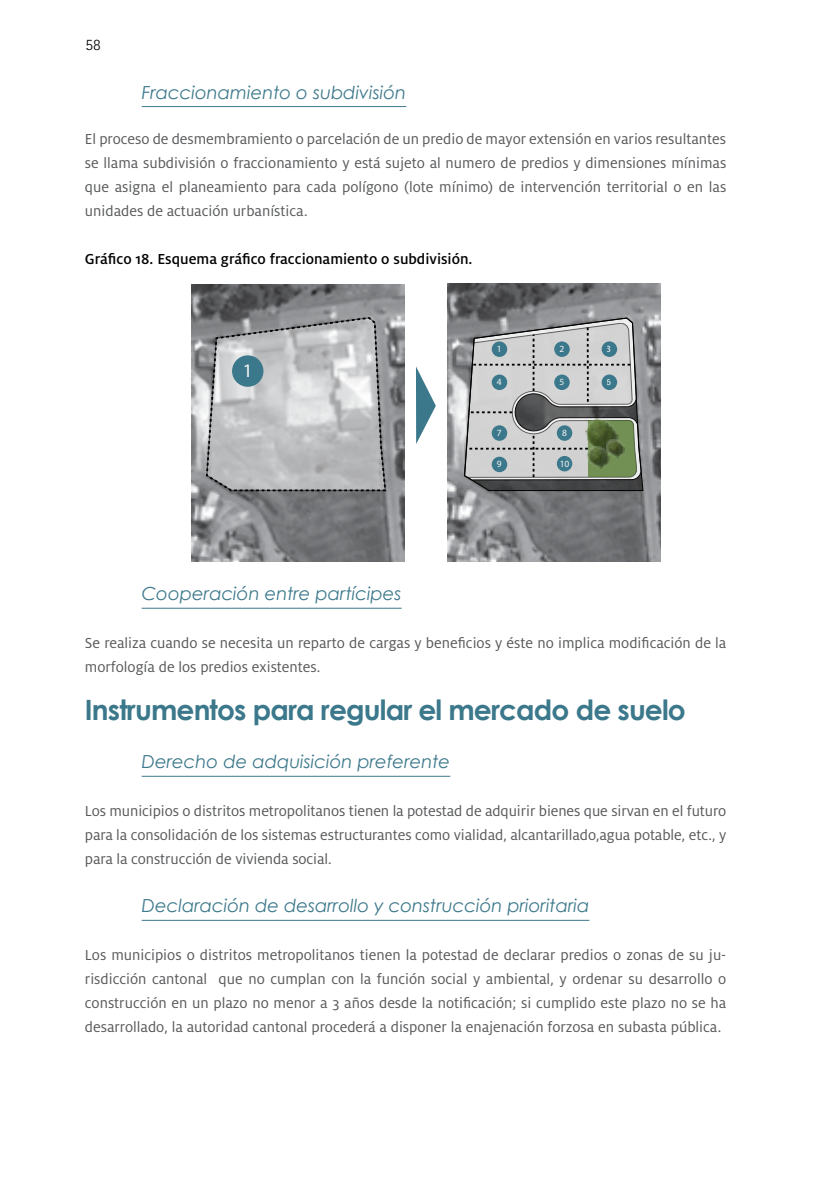
<style>
.page{position:relative;width:840px;height:1191px;background:#fff}
.page>*{position:absolute;margin:0;border:0;box-sizing:border-box;transform-origin:0 0}
.t1{font:700 28px "Century Gothic";letter-spacing:-.03em;color:#3c788b}
.t2{font:19.2px "Myriad Pro";color:#f7f5f5}
.t3{font:italic 18px "Century Gothic";color:#3c788b}
.t4{font:16px/24px "Milo OT";color:#58595b;text-align:justify}
.t5{font:500 16px "Milo OT";color:#000}
.t6{font:300 16px "Rotis Sans Serif";color:#000}
.t7{font:9.4px "Myriad Pro";color:#f7f5f5}
</style>
<div class="page">
<hr style="left:142px;top:106px;width:264px;height:1px;background:#3c788b">
<hr style="left:142px;top:608px;width:259px;height:1px;background:#3c788b">
<hr style="left:142px;top:776px;width:308px;height:1px;background:#3c788b">
<hr style="left:142px;top:920px;width:447px;height:1px;background:#3c788b">
<svg style="left:416px;top:366px;width:19px;height:78px"></svg>
<svg style="left:191px;top:284px;width:213px;height:277px"></svg>
<svg style="left:205px;top:316px;width:182px;height:176px"></svg>
<div style="left:232px;top:355px;width:31px;height:32px;background:#3c788b;border-radius:50%"></div>
<svg style="left:447px;top:283px;width:213px;height:278px"></svg>
<svg style="left:464px;top:318px;width:179px;height:173px"></svg>
<div style="left:491px;top:341px;width:16px;height:16px;background:#3c788b;border-radius:50%"></div>
<div style="left:554px;top:341px;width:15px;height:16px;background:#3c788b;border-radius:50%"></div>
<div style="left:601px;top:341px;width:15px;height:16px;background:#3c788b;border-radius:50%"></div>
<div style="left:491px;top:374px;width:16px;height:16px;background:#3c788b;border-radius:50%"></div>
<div style="left:554px;top:374px;width:15px;height:16px;background:#3c788b;border-radius:50%"></div>
<div style="left:601px;top:374px;width:15px;height:16px;background:#3c788b;border-radius:50%"></div>
<div style="left:491px;top:425px;width:16px;height:16px;background:#3c788b;border-radius:50%"></div>
<div style="left:556px;top:425px;width:16px;height:16px;background:#3c788b;border-radius:50%"></div>
<div style="left:491px;top:457px;width:16px;height:15px;background:#3c788b;border-radius:50%"></div>
<div style="left:556px;top:456px;width:16px;height:15px;background:#3c788b;border-radius:50%"></div>
<img style="left:584px;top:418px;width:34px;height:36px">
<img style="left:606px;top:439px;width:18px;height:19px">
<img style="left:587px;top:446px;width:22px;height:22px">
<p class="t6" style="left:85px;top:36px;width:17px">58</p>
<p class="t3" style="left:142px;top:81px;width:266px">Fraccionamiento o subdivisión</p>
<p class="t4" style="left:85px;top:127px;width:642px">El proceso de desmembramiento o parcelación de un predio de mayor extensión en varios resultantes se llama subdivisión o fraccionamiento y está sujeto al numero de predios y dimensiones mínimas que asigna el planeamiento para cada polígono (lote mínimo) de intervención territorial o en las unidades de actuación urbanística.</p>
<p class="t5" style="left:85px;top:250px;width:389px">Gráfico 18. Esquema gráfico fraccionamiento o subdivisión.</p>
<p class="t2" style="left:242px;top:359px;width:11px">1</p>
<p class="t7" style="left:496px;top:343px;width:6px">1</p>
<p class="t7" style="left:559px;top:343px;width:6px">2</p>
<p class="t7" style="left:606px;top:343px;width:6px">3</p>
<p class="t7" style="left:496px;top:376px;width:6px">4</p>
<p class="t7" style="left:559px;top:376px;width:6px">5</p>
<p class="t7" style="left:606px;top:376px;width:6px">6</p>
<p class="t7" style="left:496px;top:427px;width:6px">7</p>
<p class="t7" style="left:561px;top:427px;width:6px">8</p>
<p class="t7" style="left:496px;top:458px;width:6px">9</p>
<p class="t7" style="left:559px;top:458px;width:11px">10</p>
<p class="t3" style="left:142px;top:583px;width:261px">Cooperación entre partícipes</p>
<p class="t4" style="left:85px;top:631px;width:642px">Se realiza cuando se necesita un reparto de cargas y beneficios y éste no implica modificación de la morfología de los predios existentes.</p>
<h1 class="t1" style="left:85px;top:692px;width:602px">Instrumentos para regular el mercado de suelo</h1>
<p class="t3" style="left:142px;top:751px;width:310px">Derecho de adquisición preferente</p>
<p class="t4" style="left:85px;top:799px;width:642px">Los municipios o distritos metropolitanos tienen la potestad de adquirir bienes que sirvan en el futuro para la consolidación de los sistemas estructurantes como vialidad, alcantarillado,agua potable, etc., y para la construcción de vivienda social.</p>
<p class="t3" style="left:142px;top:895px;width:449px">Declaración de desarrollo y construcción prioritaria</p>
<p class="t4" style="left:85px;top:943px;width:642px">Los municipios o distritos metropolitanos tienen la potestad de declarar predios o zonas de su ju&shy;risdicción cantonal que no cumplan con la función social y ambiental, y ordenar su desarrollo o construcción en un plazo no menor a 3 años desde la notificación; si cumplido este plazo no se ha desarrollado, la autoridad cantonal procederá a disponer la enajenación forzosa en subasta pública.</p>
</div>
